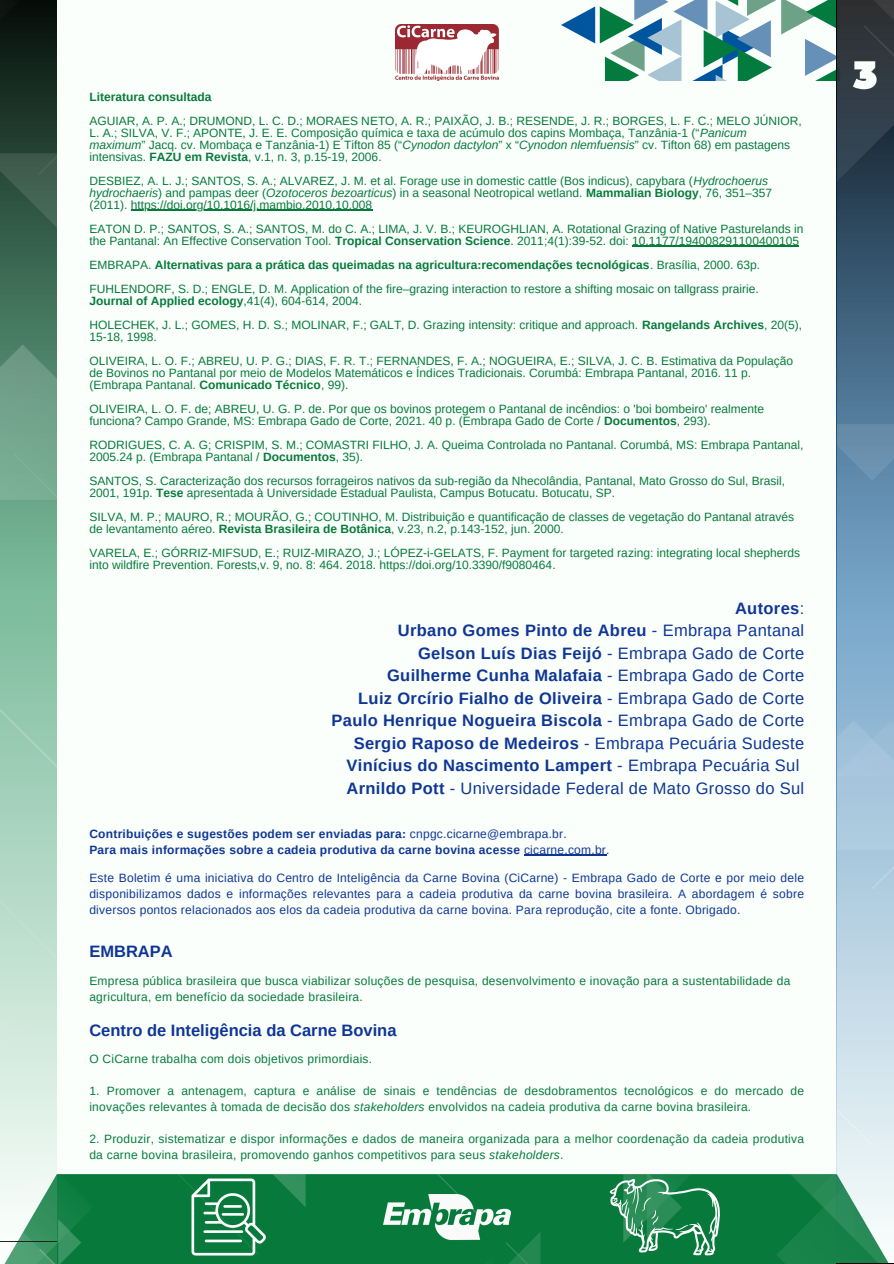
<style>
.page{position:relative;width:894px;height:1264px;background:#fff}
.page>*{position:absolute;margin:0;border:0;box-sizing:border-box;transform-origin:0 0}
.t1{font:700 16.5px/22.5px "Arimo";letter-spacing:.02em;color:#0f3694;text-align:right}
.t2{font:700 16.5px "Arimo";color:#0f3694}
.t3{font:12px/12px "Arimo";color:#077a3b}
.t4{font:12px/16px "Arimo";letter-spacing:.02em;color:#077a3c}
.t5{font:12px/16px "Arimo";letter-spacing:.02em;color:#0f3694;text-align:justify}
.t6{font:700 12px "Arimo";color:#077a3b}
.t7{font:700 12px "Arimo";letter-spacing:.02em;color:#0f3694}
.s1{font-style:italic}
.s2{font-weight:700}
.s3{font-weight:400}
</style>
<div class="page">
<div style="left:0;top:0;width:893px;height:1263px;background:#fafffc"></div>
<img style="left:57px;top:1174px;width:779px;height:88px">
<img style="left:384px;top:1183px;width:126px;height:67px">
<svg style="left:609px;top:1178px;width:111px;height:77px;background:#3a9563"></svg>
<svg style="left:191px;top:1178px;width:75px;height:76px"></svg>
<img style="left:395px;top:25px;width:103px;height:56px">
<img style="left:0;top:0;width:57px;height:1263px">
<img style="left:837px;top:0;width:56px;height:1263px">
<svg style="left:561px;top:0;width:315px;height:89px"></svg>
<hr style="left:524px;top:854px;width:82px;height:1px;background:#0f3694">
<hr style="left:131px;top:209px;width:241px;height:1px;background:#077a3b">
<hr style="left:632px;top:245px;width:166px;height:1px;background:#077a3b">
<p class="t6" style="left:89px;top:90px;width:123px">Literatura consultada</p>
<p class="t3" style="left:89px;top:114px;width:713px">AGUIAR, A. P. A.; DRUMOND, L. C. D.; MORAES NETO, A. R.; PAIXÃO, J. B.; RESENDE, J. R.; BORGES, L. F. C.; MELO JÚNIOR, L. A.; SILVA, V. F.; APONTE, J. E. E. Composição química e taxa de acúmulo dos capins Mombaça, Tanzânia-1 (“<span class="s1">Panicum maximum</span>” Jacq. cv. Mombaça e Tanzânia-1) E Tifton 85 (“<span class="s1">Cynodon dactylon</span>” x “<span class="s1">Cynodon nlemfuensis</span>” cv. Tifton 68) em pastagens intensivas. <span class="s2">FAZU em Revista</span>, v.1, n. 3, p.15-19, 2006.</p>
<p class="t3" style="left:89px;top:174px;width:684px">DESBIEZ, A. L. J.; SANTOS, S. A.; ALVAREZ, J. M. et al. Forage use in domestic cattle (Bos indicus), capybara (<span class="s1">Hydrochoerus hydrochaeris</span>) and pampas deer (<span class="s1">Ozotoceros bezoarticus</span>) in a seasonal Neotropical wetland. <span class="s2">Mammalian Biology</span>, 76, 351–357 (2011). https://doi.org/10.1016/j.mambio.2010.10.008</p>
<p class="t3" style="left:89px;top:222px;width:715px">EATON D. P.; SANTOS, S. A.; SANTOS, M. do C. A.; LIMA, J. V. B.; KEUROGHLIAN, A. Rotational Grazing of Native Pasturelands in the Pantanal: An Effective Conservation Tool. <span class="s2">Tropical Conservation Science</span>. 2011;4(1):39-52. doi: 10.1177/194008291100400105</p>
<p class="t6" style="left:89px;top:258px;width:672px"><span class="s3">EMBRAPA.</span> Alternativas para a prática das queimadas na agricultura:recomendações tecnológicas<span class="s3">. Brasília, 2000. 63p.</span></p>
<p class="t3" style="left:89px;top:282px;width:671px">FUHLENDORF, S. D.; ENGLE, D. M. Application of the fire–grazing interaction to restore a shifting mosaic on tallgrass prairie.</p>
<p class="t6" style="left:89px;top:294px;width:274px">Journal of Applied ecology<span class="s3">,41(4), 604-614, 2004.</span></p>
<p class="t3" style="left:89px;top:318px;width:714px">HOLECHEK, J. L.; GOMES, H. D. S.; MOLINAR, F.; GALT, D. Grazing intensity: critique and approach. <span class="s2">Rangelands Archives</span>, 20(5),<br>15-18, 1998.</p>
<p class="t3" style="left:89px;top:354px;width:705px">OLIVEIRA, L. O. F.; ABREU, U. P. G.; DIAS, F. R. T.; FERNANDES, F. A.; NOGUEIRA, E.; SILVA, J. C. B. Estimativa da População de Bovinos no Pantanal por meio de Modelos Matemáticos e Índices Tradicionais. Corumbá: Embrapa Pantanal, 2016. 11 p. (Embrapa Pantanal. <span class="s2">Comunicado Técnico</span>, 99).</p>
<p class="t3" style="left:89px;top:402px;width:676px">OLIVEIRA, L. O. F. de; ABREU, U. G. P. de. Por que os bovinos protegem o Pantanal de incêndios: o 'boi bombeiro' realmente funciona? Campo Grande, MS: Embrapa Gado de Corte, 2021. 40 p. (Embrapa Gado de Corte / <span class="s2">Documentos</span>, 293).</p>
<p class="t3" style="left:89px;top:438px;width:715px">RODRIGUES, C. A. G; CRISPIM, S. M.; COMASTRI FILHO, J. A. Queima Controlada no Pantanal. Corumbá, MS: Embrapa Pantanal,<br>2005.24 p. (Embrapa Pantanal / <span class="s2">Documentos</span>, 35).</p>
<p class="t3" style="left:89px;top:474px;width:697px">SANTOS, S. Caracterização dos recursos forrageiros nativos da sub-região da Nhecolândia, Pantanal, Mato Grosso do Sul, Brasil,<br>2001, 191p. <span class="s2">Tese</span> apresentada à Universidade Estadual Paulista, Campus Botucatu. Botucatu, SP.</p>
<p class="t3" style="left:89px;top:510px;width:706px">SILVA, M. P.; MAURO, R.; MOURÃO, G.; COUTINHO, M. Distribuição e quantificação de classes de vegetação do Pantanal através de levantamento aéreo. <span class="s2">Revista Brasileira de Botânica</span>, v.23, n.2, p.143-152, jun. 2000.</p>
<h3 class="t3" style="left:89px;top:546px;width:712px">VARELA, E.; GÓRRIZ-MIFSUD, E.; RUIZ-MIRAZO, J.; LÓPEZ-i-GELATS, F. Payment for targeted razing: integrating local shepherds into wildfire Prevention. Forests,v. 9, no. 8: 464. 2018. https://doi.org/10.3390/f9080464.</h3>
<p class="t1" style="left:331px;top:597px;width:474px">Autores<span class="s3">:<br></span>Urbano Gomes Pinto de Abreu <span class="s3">- Embrapa Pantanal<br></span>Gelson Luís Dias Feijó <span class="s3">- Embrapa Gado de Corte </span>Guilherme Cunha Malafaia <span class="s3">- Embrapa Gado de Corte<br></span>Luiz Orcírio Fialho de Oliveira <span class="s3">- Embrapa Gado de Corte </span>Paulo Henrique Nogueira Biscola <span class="s3">- Embrapa Gado de Corte </span>Sergio Raposo de Medeiros <span class="s3">- Embrapa Pecuária Sudeste </span>Vinícius do Nascimento Lampert <span class="s3">- Embrapa Pecuária Sul </span>Arnildo Pott <span class="s3">- Universidade Federal de Mato Grosso do Sul</span></p>
<p class="t7" style="left:89px;top:826px;width:479px">Contribuições e sugestões podem ser enviadas para: <span class="s3">cnpgc.cicarne@embrapa.br.</span></p>
<p class="t7" style="left:89px;top:842px;width:521px">Para mais informações sobre a cadeia produtiva da carne bovina acesse <span class="s3">cicarne.com.br.</span></p>
<p class="t5" style="left:89px;top:869px;width:716px">Este Boletim é uma iniciativa do Centro de Inteligência da Carne Bovina (CiCarne) - Embrapa Gado de Corte e por meio dele disponibilizamos dados e informações relevantes para a cadeia produtiva da carne bovina brasileira. A abordagem é sobre diversos pontos relacionados aos elos da cadeia produtiva da carne bovina. Para reprodução, cite a fonte. Obrigado.</p>
<h4 class="t2" style="left:89px;top:942px;width:85px">EMBRAPA</h4>
<p class="t4" style="left:89px;top:973px;width:702px">Empresa pública brasileira que busca viabilizar soluções de pesquisa, desenvolvimento e inovação para a sustentabilidade da agricultura, em benefício da sociedade brasileira.</p>
<p class="t2" style="left:89px;top:1020px;width:308px">Centro de Inteligência da Carne Bovina</p>
<p class="t4" style="left:89px;top:1050px;width:284px">O CiCarne trabalha com dois objetivos primordiais.</p>
<p class="t4" style="left:89px;top:1082px;width:716px">1. Promover a antenagem, captura e análise de sinais e tendências de desdobramentos tecnológicos e do mercado de inovações relevantes à tomada de decisão dos <span class="s1">stakeholders</span> envolvidos na cadeia produtiva da carne bovina brasileira.</p>
<p class="t4" style="left:89px;top:1130px;width:716px">2. Produzir, sistematizar e dispor informações e dados de maneira organizada para a melhor coordenação da cadeia produtiva da carne bovina brasileira, promovendo ganhos competitivos para seus <span class="s1">stakeholders</span>.</p>
</div>
